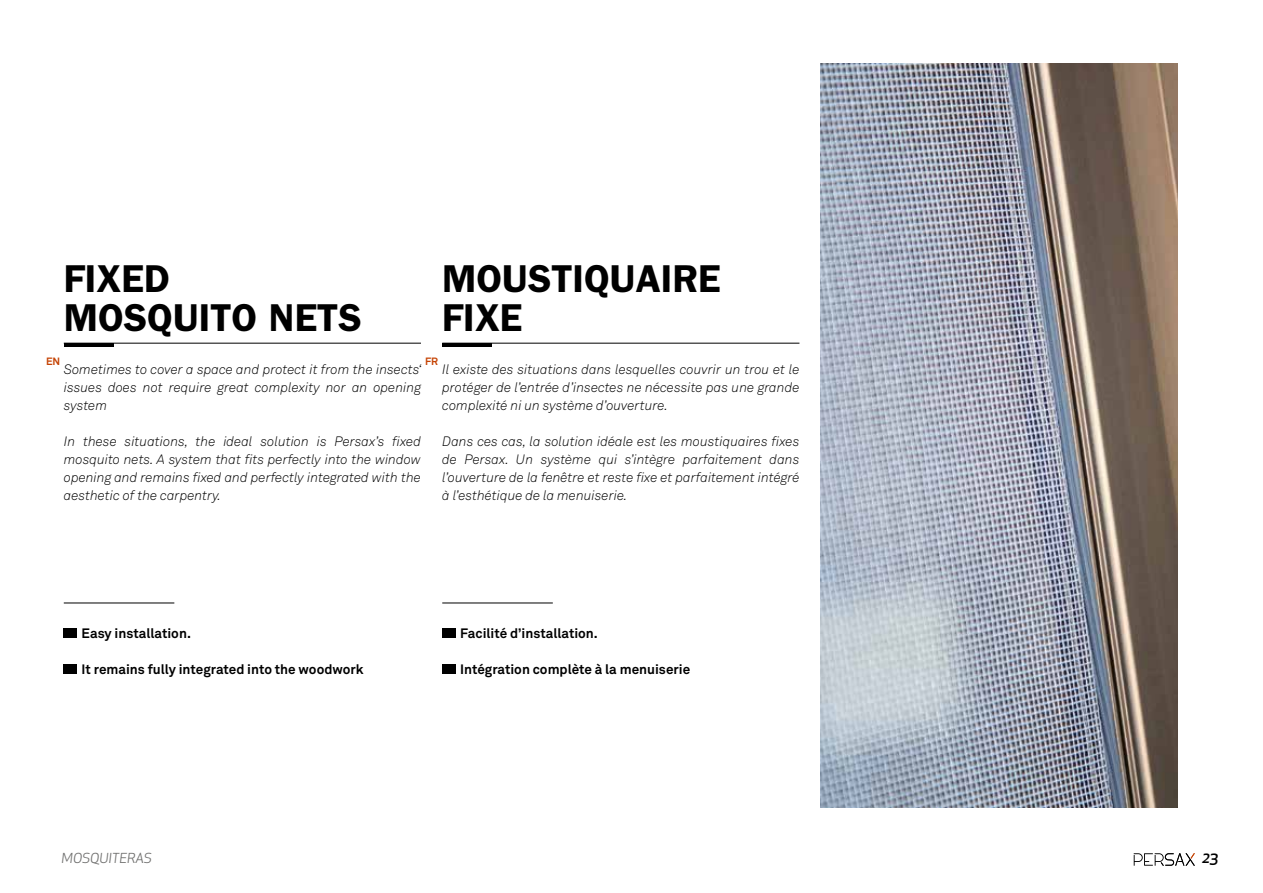
<style>
.page{position:relative;width:1263px;height:893px;background:#fff}
.page>*{position:absolute;margin:0;border:0;box-sizing:border-box;transform-origin:0 0}
.t1{font:600 39px/39px "ITC Franklin Gothic Std";color:#000}
.t2{font:italic 500 15px "Apex New";color:#000}
.t3{font:italic 300 13.5px/18px "Akkurat Std";color:#000;text-align:justify}
.t4{font:700 13.5px "Akkurat Std";color:#000}
.t5{font:italic 13.5px "Apex New";color:#6f6f6e}
.t6{font:700 10.5px "Akkurat Std";color:#c54304}
</style>
<div class="page">
<svg style="left:1134px;top:853px;width:61px;height:13px"></svg>
<div style="left:64px;top:628px;width:13px;height:9px;background:#000"></div>
<div style="left:442px;top:628px;width:13px;height:9px;background:#000"></div>
<div style="left:64px;top:665px;width:13px;height:9px;background:#000"></div>
<div style="left:442px;top:665px;width:13px;height:9px;background:#000"></div>
<hr style="left:64px;top:603px;width:110px;height:1px;background:#000">
<hr style="left:442px;top:603px;width:111px;height:1px;background:#000">
<hr style="left:64px;top:343px;width:357px;height:1px;background:#000">
<hr style="left:442px;top:343px;width:357px;height:1px;background:#000">
<hr style="left:64px;top:343px;width:49px;height:3px;background:#000">
<hr style="left:442px;top:343px;width:50px;height:3px;background:#000">
<img style="left:821px;top:64px;width:357px;height:744px">
<h1 class="t1" style="left:64px;top:259px;width:299px">FIXED<br>MOSQUITO NETS</h1>
<h1 class="t1" style="left:442px;top:259px;width:280px">MOUSTIQUAIRE<br>FIXE</h1>
<p class="t6" style="left:46px;top:354px;width:16px">EN</p>
<p class="t6" style="left:425px;top:354px;width:15px">FR</p>
<p class="t3" style="left:442px;top:360px;width:359px">Il existe des situations dans lesquelles couvrir un trou et le protéger de l’entrée d’insectes ne nécessite pas une grande complexité ni un système d’ouverture.</p>
<p class="t3" style="left:442px;top:432px;width:359px">Dans ces cas, la solution idéale est les moustiquaires fixes de Persax. Un système qui s’intègre parfaitement dans l’ouverture de la fenêtre et reste fixe et parfaitement intégré à l’esthétique de la menuiserie.</p>
<p class="t3" style="left:64px;top:360px;width:359px">Sometimes to cover a space and protect it from the insects‘ issues does not require great complexity nor an opening system</p>
<p class="t3" style="left:64px;top:432px;width:359px">In these situations, the ideal solution is Persax’s fixed mosquito nets. A system that fits perfectly into the window opening and remains fixed and perfectly integrated with the aesthetic of the carpentry.</p>
<p class="t4" style="left:82px;top:624px;width:111px">Easy installation.</p>
<p class="t4" style="left:82px;top:660px;width:283px">It remains fully integrated into the woodwork</p>
<p class="t4" style="left:460px;top:624px;width:139px">Facilité d’installation.</p>
<p class="t4" style="left:460px;top:660px;width:232px">Intégration complète à la menuiserie</p>
<p class="t5" style="left:62px;top:850px;width:92px">MOSQUITERAS</p>
<p class="t2" style="left:1202px;top:848px;width:18px">23</p>
</div>
